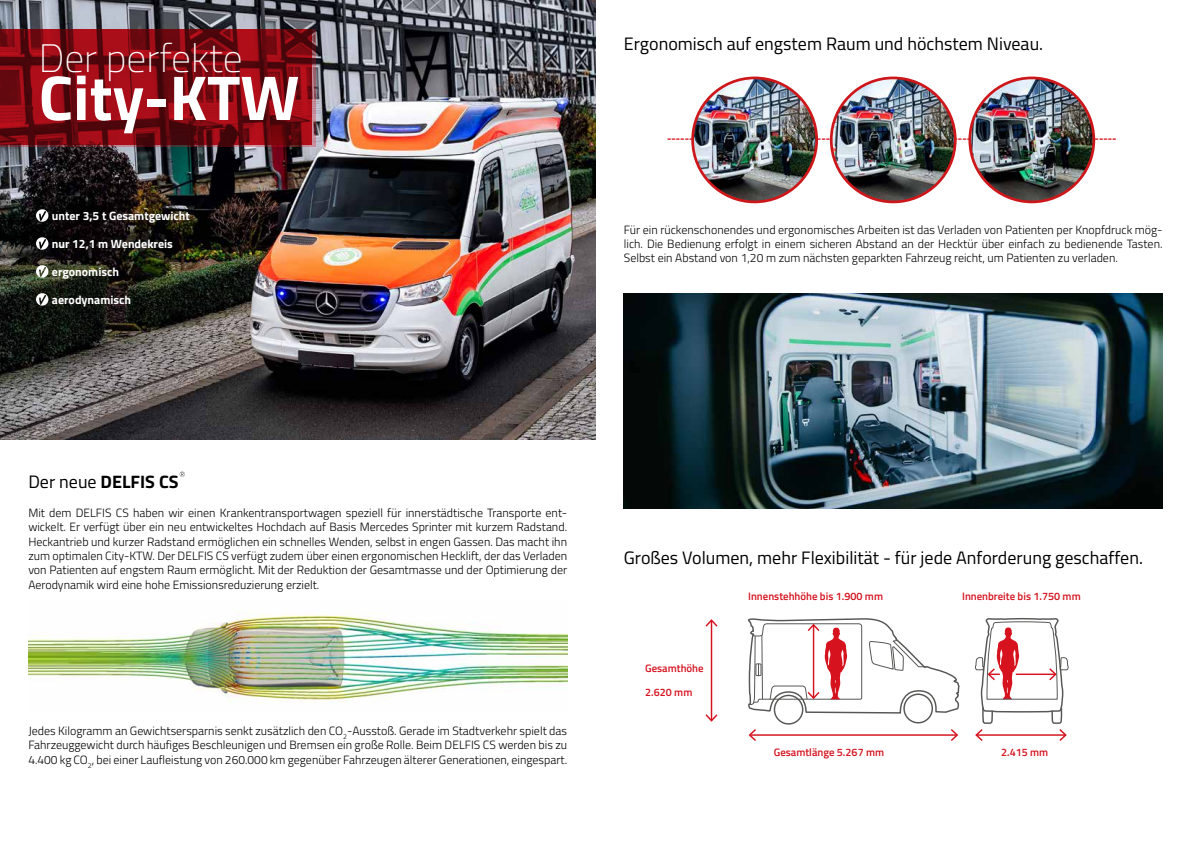
<style>
.page{position:relative;width:1191px;height:842px;background:#fff}
.page>*{position:absolute;margin:0;border:0;box-sizing:border-box;transform-origin:0 0}
.t1{font:700 63.4px "Titillium";color:#fff}
.t2{font:100 39.6px "Titillium";color:#fff}
.t3{font:18px "Titillium";color:#000}
.t4{font:700 18px "Titillium";color:#000}
.t5{font:300 12px/14.4px "Titillium";color:#000;text-align:justify}
.t6{font:700 12px "Titillium";color:#fff}
.t7{font:600 10.8px "Titillium";color:#d5121e}
.s1{font-weight:400}
</style>
<div class="page">
<img style="left:0;top:0;width:595px;height:439px">
<svg style="left:36px;top:209px;width:12px;height:13px"></svg>
<svg style="left:36px;top:265px;width:12px;height:13px"></svg>
<img style="left:28px;top:611px;width:539px;height:93px">
<svg style="left:36px;top:293px;width:12px;height:13px"></svg>
<svg style="left:36px;top:237px;width:12px;height:13px"></svg>
<svg style="left:0;top:29px;width:316px;height:117px;background:#800b14"></svg>
<hr style="left:711px;top:621px;width:1px;height:99px;background:#d5121e">
<svg style="left:705px;top:619px;width:12px;height:8px"></svg>
<svg style="left:705px;top:714px;width:12px;height:8px"></svg>
<hr style="left:750px;top:734px;width:206px;height:2px;background:#d5121e">
<svg style="left:748px;top:729px;width:8px;height:12px"></svg>
<svg style="left:950px;top:729px;width:8px;height:12px"></svg>
<div style="left:903px;top:693px;width:30px;height:30px;border:1px solid #575756;border-radius:50%"></div>
<div style="left:773px;top:695px;width:30px;height:30px;border:1px solid #575756;border-radius:50%"></div>
<svg style="left:748px;top:618px;width:212px;height:96px"></svg>
<svg style="left:975px;top:617px;width:93px;height:124px"></svg>
<img style="left:624px;top:293px;width:538px;height:215px">
<img style="left:695px;top:78px;width:121px;height:123px">
<div style="left:691px;top:77px;width:127px;height:126px;border:3px solid #cd171a;border-radius:50%"></div>
<img style="left:831px;top:78px;width:124px;height:124px;border-radius:62px">
<div style="left:830px;top:77px;width:126px;height:126px;border:3px solid #cd171a;border-radius:50%"></div>
<img style="left:969px;top:78px;width:124px;height:124px;border-radius:62px">
<div style="left:968px;top:77px;width:127px;height:126px;border:3px solid #cd171a;border-radius:50%"></div>
<svg style="left:180px;top:472px;width:5px;height:5px"></svg>
<h2 class="t2" style="left:39px;top:30px;width:205px">Der perfekte</h2>
<h1 class="t1" style="left:39px;top:49px;width:262px">City-KTW</h1>
<p class="t6" style="left:52px;top:206px;width:140px">unter 3,5 t Gesamtgewicht</p>
<p class="t6" style="left:52px;top:234px;width:122px">nur 12,1 m Wendekreis</p>
<p class="t6" style="left:52px;top:262px;width:69px">ergonomisch</p>
<p class="t6" style="left:52px;top:290px;width:81px">aerodynamisch</p>
<h3 class="t3" style="left:624px;top:30px;width:421px">Ergonomisch auf engstem Raum und höchstem Niveau.</h3>
<p class="t5" style="left:624px;top:222px;width:540px;line-height:14px">Für ein rückenschonendes und ergonomisches Arbeiten ist das Verladen von Patienten per Knopfdruck mög&shy;lich. Die Bedienung erfolgt in einem sicheren Abstand an der Hecktür über einfach zu bedienende Tasten.<br>Selbst ein Abstand von 1,20 m zum nächsten geparkten Fahrzeug reicht, um Patienten zu verladen.</p>
<h3 class="t4" style="left:28px;top:468px;width:152px"><span class="s1">Der neue</span> DELFIS CS</h3>
<p class="t5" style="left:28px;top:505px;width:540px">Mit dem DELFIS CS haben wir einen Krankentransportwagen speziell für innerstädtische Transporte ent&shy;wickelt. Er verfügt über ein neu entwickeltes Hochdach auf Basis Mercedes Sprinter mit kurzem Radstand.<br>Heckantrieb und kurzer Radstand ermöglichen ein schnelles Wenden, selbst in engen Gassen. Das macht ihn zum optimalen City-KTW. Der DELFIS CS verfügt zudem über einen ergonomischen Hecklift, der das Verladen von Patienten auf engstem Raum ermöglicht. Mit der Reduktion der Gesamtmasse und der Optimierung der Aerodynamik wird eine hohe Emissionsreduzierung erzielt.</p>
<p class="t5" style="left:28px;top:723px;width:540px">Jedes Kilogramm an Gewichtsersparnis senkt zusätzlich den CO<sub>2</sub>-Ausstoß. Gerade im Stadtverkehr spielt das Fahrzeuggewicht durch häufiges Beschleunigen und Bremsen ein große Rolle. Beim DELFIS CS werden bis zu 4.400 kg CO<sub>2</sub>, bei einer Laufleistung von 260.000 km gegenüber Fahrzeugen älterer Generationen, eingespart.</p>
<h3 class="t3" style="left:624px;top:545px;width:520px">Großes Volumen, mehr Flexibilität - für jede Anforderung geschaffen.</h3>
<p class="t7" style="left:645px;top:660px;width:60px">Gesamthöhe</p>
<p class="t7" style="left:645px;top:684px;width:49px">2.620 mm</p>
<p class="t7" style="left:748px;top:588px;width:136px">Innenstehhöhe bis 1.900 mm</p>
<p class="t7" style="left:962px;top:588px;width:120px">Innenbreite bis 1.750 mm</p>
<p class="t7" style="left:773px;top:744px;width:112px">Gesamtlänge 5.267 mm</p>
<p class="t7" style="left:1001px;top:744px;width:49px">2.415 mm</p>
</div>
